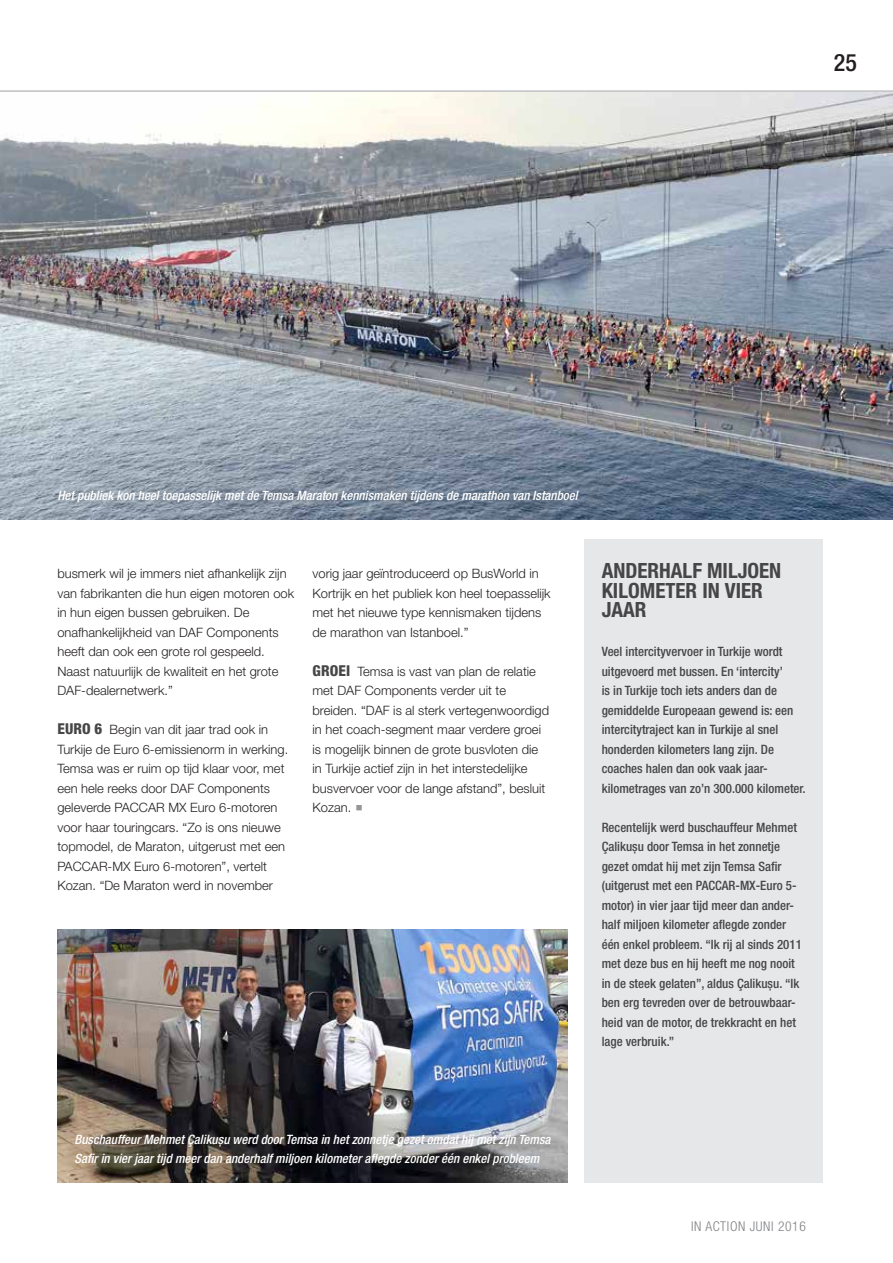
<style>
.page{position:relative;width:893px;height:1263px;background:#fff}
.page>*{position:absolute;margin:0;border:0;box-sizing:border-box;transform-origin:0 0}
.t1{font:500 condensed 24px "Helvetica Neue LT Pro";color:#231f20}
.t2{font:700 condensed 21px/19.5px "Helvetica Neue LT Pro";color:#464547}
.t3{font:300 condensed 13.5px "Helvetica Neue LT Pro";letter-spacing:.045em;color:#808285}
.t4{font:300 12.9px/19.5px "Helvetica Neue LT Pro";color:#231f20}
.t5{font:500 condensed 12.9px/19.5px "Helvetica Neue LT Pro";color:#464547}
.t6{font:italic 500 condensed 12.9px/19.5px "Helvetica Neue LT Pro";color:#fff}
.s1{font-weight:800;font-stretch:condensed;font-size:15px;color:#464547}
</style>
<div class="page">
<img style="left:0;top:93px;width:893px;height:427px">
<img style="left:57px;top:929px;width:511px;height:254px">
<svg style="left:0;top:90px;width:893px;height:3px"></svg>
<div style="left:585px;top:539px;width:238px;height:644px;background:#e6e7e8"></div>
<h1 class="t1" style="left:834px;top:48px;width:25px">25</h1>
<p class="t6" style="left:57px;top:486px;width:522px">Het publiek kon heel toepasselijk met de Temsa Maraton kennismaken tijdens de marathon van Istanboel</p>
<p class="t4" style="left:57px;top:563px;width:238px">busmerk wil je immers niet afhankelijk zijn van fabrikanten die hun eigen motoren ook in hun eigen bussen gebruiken. De onafhankelijkheid van DAF Components heeft dan ook een grote rol gespeeld.<br>Naast natuurlijk de kwaliteit en het grote DAF-dealernetwerk.”</p>
<p class="t4" style="left:57px;top:719px;width:232px"><span class="s1">EURO 6</span> Begin van dit jaar trad ook in Turkije de Euro 6-emissienorm in werking.<br>Temsa was er ruim op tijd klaar voor, met een hele reeks door DAF Components geleverde PACCAR MX Euro 6-motoren voor haar touringcars. “Zo is ons nieuwe topmodel, de Maraton, uitgerust met een PACCAR-MX Euro 6-motoren”, vertelt Kozan. “De Maraton werd in november</p>
<p class="t4" style="left:313px;top:563px;width:240px">vorig jaar geïntroduceerd op BusWorld in Kortrijk en het publiek kon heel toepasselijk met het nieuwe type kennismaken tijdens de marathon van Istanboel.”</p>
<p class="t4" style="left:313px;top:661px;width:238px"><span class="s1">GROEI</span> Temsa is vast van plan de relatie met DAF Components verder uit te breiden. “DAF is al sterk vertegenwoordigd in het coach-segment maar verdere groei is mogelijk binnen de grote busvloten die in Turkije actief zijn in het interstedelijke busvervoer voor de lange afstand”, besluit Kozan.</p>
<h2 class="t2" style="left:602px;top:561px;width:181px">ANDERHALF MILJOEN<br>KILOMETER IN VIER<br>JAAR</h2>
<p class="t5" style="left:602px;top:642px;width:205px">Veel intercityvervoer in Turkije wordt uitgevoerd met bussen. En ‘intercity’<br>is in Turkije toch iets anders dan de gemiddelde Europeaan gewend is: een intercitytraject kan in Turkije al snel honderden kilometers lang zijn. De coaches halen dan ook vaak jaar&shy;kilometrages van zo’n 300.000 kilometer.</p>
<p class="t5" style="left:602px;top:817px;width:202px">Recentelijk werd buschauffeur Mehmet Çalikuşu door Temsa in het zonnetje gezet omdat hij met zijn Temsa Safir (uitgerust met een PACCAR-MX-Euro 5- motor) in vier jaar tijd meer dan ander&shy;half miljoen kilometer aflegde zonder één enkel probleem. “Ik rij al sinds 2011 met deze bus en hij heeft me nog nooit in de steek gelaten”, aldus Çalikuşu. “Ik ben erg tevreden over de betrouwbaar&shy;heid van de motor, de trekkracht en het lage verbruik.”</p>
<p class="t6" style="left:74px;top:1129px;width:478px">Buschauffeur Mehmet Çalikuşu werd door Temsa in het zonnetje gezet omdat hij met zijn Temsa<br>Safir in vier jaar tijd meer dan anderhalf miljoen kilometer aflegde zonder één enkel probleem</p>
<p class="t3" style="left:691px;top:1219px;width:116px">IN ACTION JUNI 2016</p>
</div>
